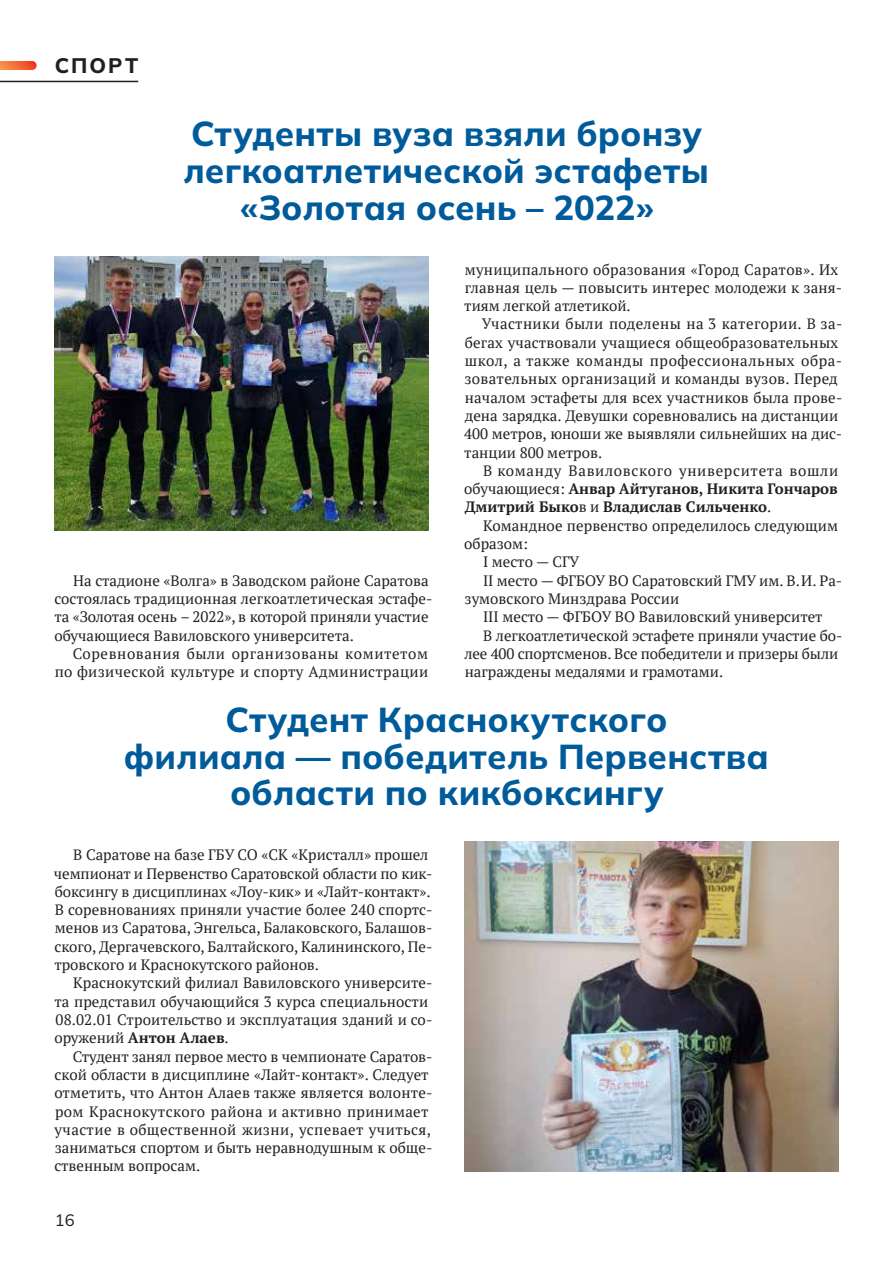
<style>
.page{position:relative;width:893px;height:1263px;background:#fff}
.page>*{position:absolute;margin:0;border:0;box-sizing:border-box;transform-origin:0 0}
.t1{font:800 34.5px/36.6px "Mulish";letter-spacing:.005em;color:#005b9b;text-align:center}
.t2{font:800 21px "Mulish";letter-spacing:.095em;color:#231f20}
.t3{font:16.5px "Mulish";color:#231f20}
.t4{font:15px/18.3px "PT Serif";color:#231f20}
.t5{font:700 15px/18.3px "PT Serif";color:#231f20;text-align:justify}
.t6{font:15px/18.3px "PT Serif";letter-spacing:.025em;color:#231f20;text-align:right}
.s1{font-weight:400}
.s2{font-weight:700}
</style>
<div class="page">
<img style="left:465px;top:842px;width:373px;height:329px">
<img style="left:55px;top:256px;width:373px;height:275px">
<svg style="left:0;top:61px;width:37px;height:9px"></svg>
<hr style="left:0;top:81px;width:138px;height:1px;background:#231f20">
<h2 class="t2" style="left:55px;top:51px;width:85px">СПОРТ</h2>
<h1 class="t1" style="left:183px;top:115px;width:527px">Студенты вуза взяли бронзу легкоатлетической эстафеты «Золотая осень – 2022»</h1>
<p class="t4" style="left:464px;top:260px;width:380px">муниципального образования «Город Саратов». Их главная цель — повысить интерес молодежи к заня&shy;тиям легкой атлетикой.</p>
<p class="t4" style="left:464px;top:315px;width:380px;text-indent:18px">Участники были поделены на 3 категории. В за&shy;бегах участвовали учащиеся общеобразовательных школ, а также команды профессиональных обра&shy;зовательных организаций и команды вузов. Перед началом эстафеты для всех участников была прове&shy;дена зарядка. Девушки соревновались на дистанции 400 метров, юноши же выявляли сильнейших на дис&shy;танции 800 метров.</p>
<p class="t5" style="left:464px;top:461px;width:375px;text-indent:19px"><span class="s1">В команду Вавиловского университета вошли обучающиеся:</span> Анвар Айтуганов, Никита Гончаров Дмитрий Быко<span class="s1">в и</span> Владислав Сильченко<span class="s1">.</span></p>
<p class="t4" style="left:483px;top:516px;width:356px">Командное первенство определилось следующим</p>
<p class="t4" style="left:464px;top:534px;width:65px">образом:</p>
<p class="t4" style="left:483px;top:553px;width:98px">I место — СГУ</p>
<p class="t4" style="left:483px;top:571px;width:359px">II место — ФГБОУ ВО Саратовский ГМУ им. В.И. Ра-</p>
<p class="t4" style="left:465px;top:589px;width:216px">зумовского Минздрава России</p>
<p class="t4" style="left:483px;top:608px;width:341px">III место — ФГБОУ ВО Вавиловский университет</p>
<p class="t4" style="left:483px;top:626px;width:361px">В легкоатлетической эстафете приняли участие бо-</p>
<p class="t4" style="left:464px;top:644px;width:375px">лее 400 спортсменов. Все победители и призеры были</p>
<p class="t4" style="left:465px;top:662px;width:260px">награждены медалями и грамотами.</p>
<h1 class="t1" style="left:124px;top:701px;width:646px">Студент Краснокутского<br>филиала — победитель Первенства области по кикбоксингу</h1>
<p class="t4" style="left:54px;top:571px;width:380px;text-indent:19px">На стадионе «Волга» в Заводском районе Саратова состоялась традиционная легкоатлетическая эстафе&shy;та «Золотая осень – 2022», в которой приняли участие обучающиеся Вавиловского университета.</p>
<p class="t6" style="left:55px;top:644px;width:375px">Соревнования были организованы комитетом по физической культуре и спорту Администрации</p>
<p class="t4" style="left:54px;top:846px;width:380px;text-indent:19px">В Саратове на базе ГБУ СО «СК «Кристалл» прошел чемпионат и Первенство Саратовской области по кик&shy;боксингу в дисциплинах «Лоу-кик» и «Лайт-контакт».<br>В соревнованиях приняли участие более 240 спортс&shy;менов из Саратова, Энгельса, Балаковского, Балашов&shy;ского, Дергачевского, Балтайского, Калининского, Пе&shy;тровского и Краснокутского районов.</p>
<p class="t4" style="left:54px;top:974px;width:380px;text-indent:19px">Краснокутский филиал Вавиловского университе&shy;та представил обучающийся 3 курса специальности 08.02.01 Строительство и эксплуатация зданий и со&shy;оружений <span class="s2">Антон Алаев</span>.</p>
<p class="t4" style="left:54px;top:1047px;width:380px;text-indent:18px">Студент занял первое место в чемпионате Саратов&shy;ской области в дисциплине «Лайт-контакт». Следует отметить, что Антон Алаев также является волонте&shy;ром Краснокутского района и активно принимает участие в общественной жизни, успевает учиться, заниматься спортом и быть неравнодушным к обще&shy;ственным вопросам.</p>
<p class="t3" style="left:55px;top:1209px;width:21px">16</p>
</div>
